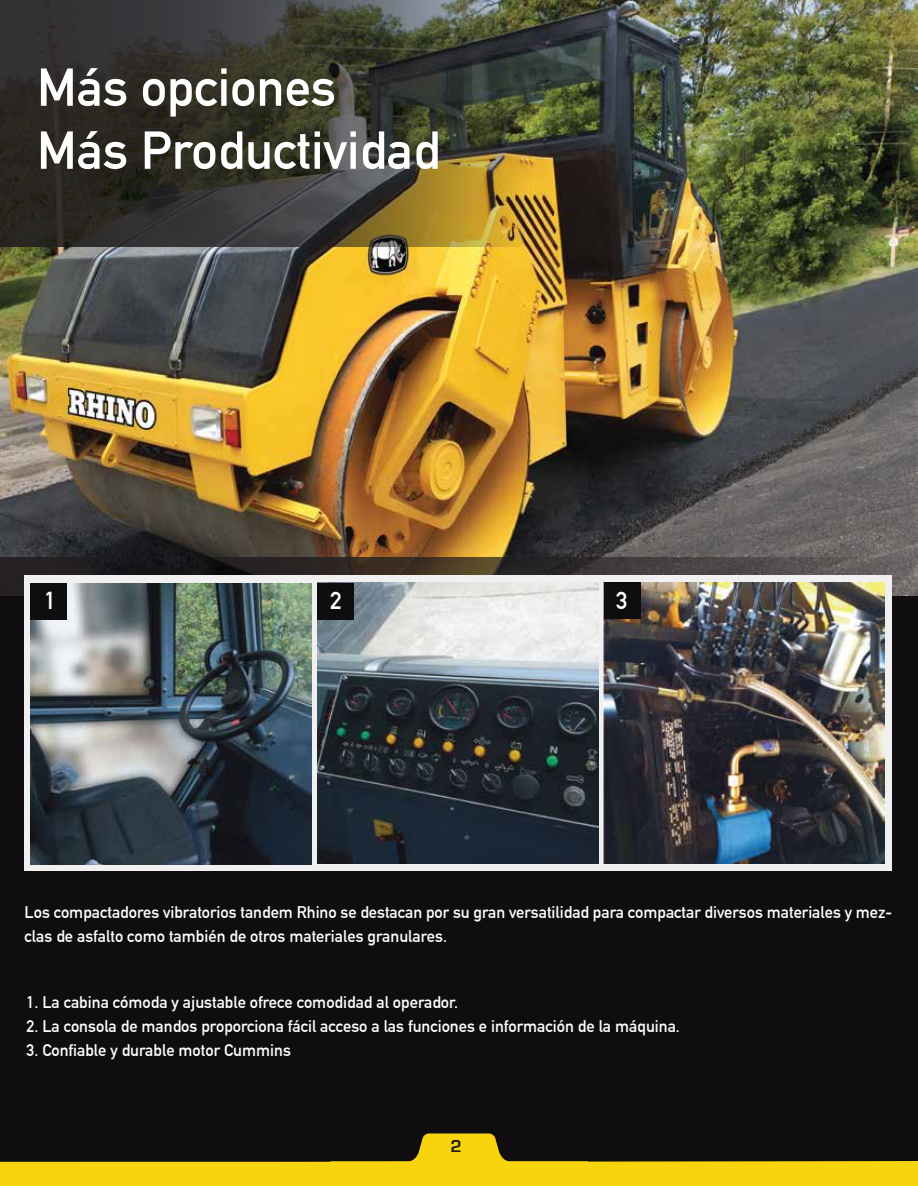
<style>
.page{position:relative;width:918px;height:1188px;background:#fff}
.page>*{position:absolute;margin:0;border:0;box-sizing:border-box;transform-origin:0 0}
.t1{font:700 52.5px/63px "DIN Alternate";color:#fff}
.t2{font:700 24px "DIN Alternate";color:#fff}
.t3{font:700 18px "Eurostile";color:#231f20}
.t4{font:700 16.5px/24px "DIN Alternate";color:#fff}
</style>
<div class="page">
<img style="left:0;top:0;width:918px;height:557px">
<div style="left:0;top:1161px;width:918px;height:25px;background:#f7d40b"></div>
<div style="left:0;top:557px;width:918px;height:604px;background:#100d11"></div>
<div style="left:24px;top:576px;width:868px;height:295px;background:#f0f0f1"></div>
<svg style="left:0;top:0;width:534px;height:247px"></svg>
<img style="left:31px;top:583px;width:281px;height:281px">
<svg style="left:330px;top:1133px;width:258px;height:29px"></svg>
<img style="left:603px;top:583px;width:281px;height:281px">
<img style="left:318px;top:583px;width:281px;height:281px">
<div style="left:31px;top:583px;width:36px;height:37px;background:#100d11"></div>
<div style="left:318px;top:583px;width:36px;height:37px;background:#100d11"></div>
<div style="left:604px;top:583px;width:37px;height:36px;background:#100d11"></div>
<h1 class="t1" style="left:37px;top:52px;width:405px">Más opciones<br>Más Productividad</h1>
<h2 class="t2" style="left:45px;top:583px;width:13px">1</h2>
<h2 class="t2" style="left:330px;top:583px;width:13px">2</h2>
<h2 class="t2" style="left:616px;top:583px;width:13px">3</h2>
<p class="t4" style="left:25px;top:900px;width:869px">Los compactadores vibratorios tandem Rhino se destacan por su gran versatilidad para compactar diversos materiales y mez&shy;clas de asfalto como también de otros materiales granulares.</p>
<p class="t4" style="left:27px;top:989px;width:433px">1. La cabina cómoda y ajustable ofrece comodidad al operador.</p>
<p class="t4" style="left:27px;top:1013px;width:655px">2. La consola de mandos proporciona fácil acceso a las funciones e información de la máquina.</p>
<p class="t4" style="left:27px;top:1037px;width:266px">3. Confiable y durable motor Cummins</p>
<p class="t3" style="left:451px;top:1137px;width:13px">2</p>
</div>
